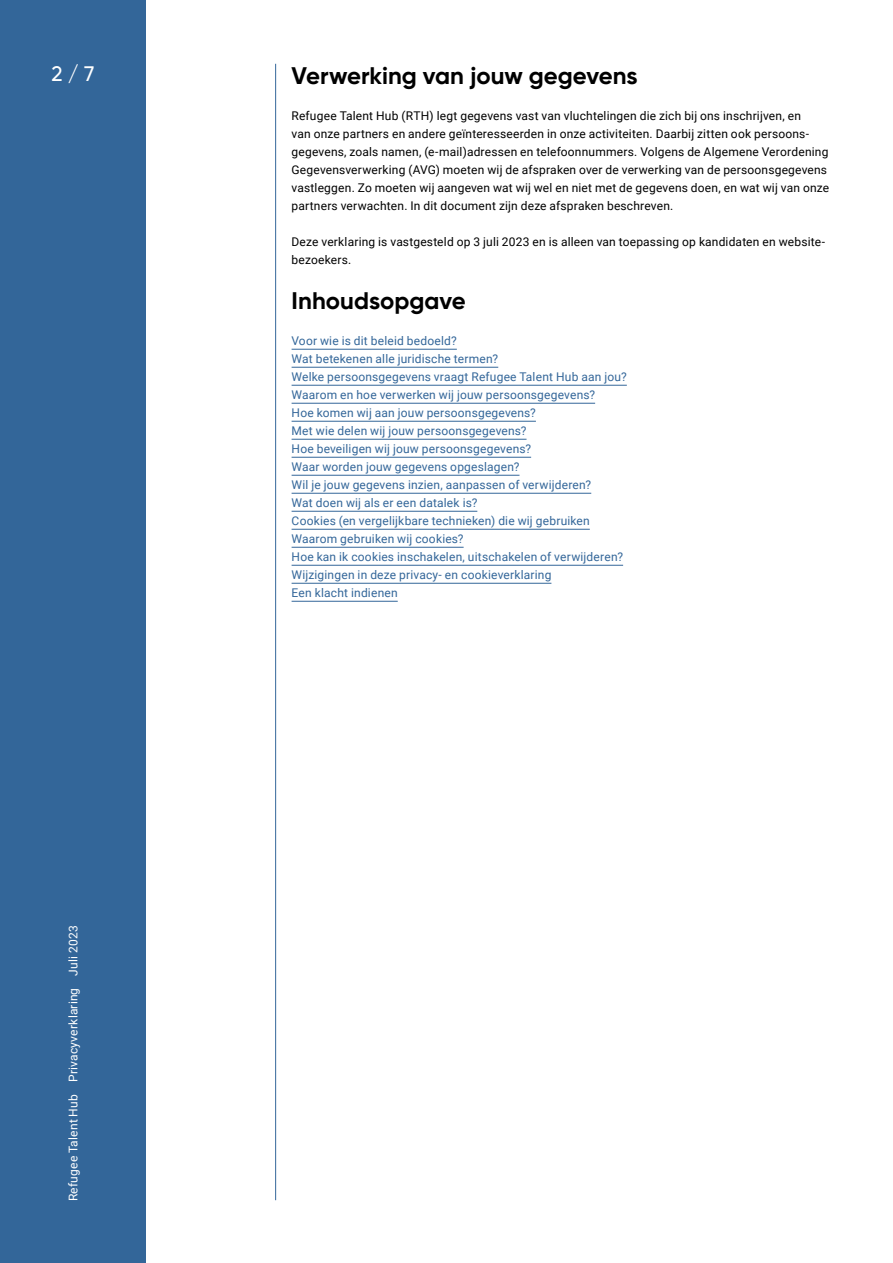
<style>
.page{position:relative;width:893px;height:1263px;background:#fff}
.page>*{position:absolute;margin:0;border:0;box-sizing:border-box;transform-origin:0 0}
.t1{font:700 24px "Gilroy";color:#000}
.t2{font:500 21px "Gilroy";color:#fff}
.t3{font:12px/18px "Roboto";letter-spacing:.015em;color:#000}
.t4{font:12px/18px "Roboto";letter-spacing:.015em;color:#369}
.t5{font:12px "Roboto";letter-spacing:.015em;color:#fff}
</style>
<div class="page">
<div style="left:0;top:0;width:146px;height:1263px;background:#369"></div>
<hr style="left:275px;top:64px;width:1px;height:1136px;background:#369">
<hr style="left:292px;top:349px;width:165px;height:1px;background:#369">
<hr style="left:292px;top:367px;width:206px;height:1px;background:#369">
<hr style="left:292px;top:385px;width:335px;height:1px;background:#369">
<hr style="left:292px;top:403px;width:303px;height:1px;background:#369">
<hr style="left:292px;top:421px;width:244px;height:1px;background:#369">
<hr style="left:292px;top:439px;width:234px;height:1px;background:#369">
<hr style="left:292px;top:457px;width:239px;height:1px;background:#369">
<hr style="left:292px;top:475px;width:227px;height:1px;background:#369">
<hr style="left:292px;top:493px;width:299px;height:1px;background:#369">
<hr style="left:292px;top:511px;width:185px;height:1px;background:#369">
<hr style="left:292px;top:529px;width:298px;height:1px;background:#369">
<hr style="left:292px;top:547px;width:172px;height:1px;background:#369">
<hr style="left:292px;top:565px;width:331px;height:1px;background:#369">
<hr style="left:292px;top:583px;width:259px;height:1px;background:#369">
<hr style="left:292px;top:601px;width:106px;height:1px;background:#369">
<h2 class="t2" style="left:51px;top:61px;width:44px">2 / 7</h2>
<p class="t5" style="left:65px;top:1201px;width:277px;rotate:-90deg">Refugee Talent Hub Privacyverklaring Juli 2023</p>
<h1 class="t1" style="left:292px;top:61px;width:348px">Verwerking van jouw gegevens</h1>
<p class="t3" style="left:292px;top:106px;width:539px">Refugee Talent Hub (RTH) legt gegevens vast van vluchtelingen die zich bij ons inschrijven, en<br>van onze partners en andere geïnteresseerden in onze activiteiten. Daarbij zitten ook persoons&shy;gegevens, zoals namen, (e-mail)adressen en telefoonnummers. Volgens de Algemene Verordening Gegevensverwerking (AVG) moeten wij de afspraken over de verwerking van de persoonsgegevens vastleggen. Zo moeten wij aangeven wat wij wel en niet met de gegevens doen, en wat wij van onze partners verwachten. In dit document zijn deze afspraken beschreven.</p>
<p class="t3" style="left:292px;top:232px;width:535px">Deze verklaring is vastgesteld op 3 juli 2023 en is alleen van toepassing op kandidaten en website&shy;bezoekers.</p>
<h1 class="t1" style="left:292px;top:286px;width:176px">Inhoudsopgave</h1>
<p class="t4" style="left:292px;top:331px;width:337px">Voor wie is dit beleid bedoeld?<br>Wat betekenen alle juridische termen?<br>Welke persoonsgegevens vraagt Refugee Talent Hub aan jou?<br>Waarom en hoe verwerken wij jouw persoonsgegevens?<br>Hoe komen wij aan jouw persoonsgegevens?<br>Met wie delen wij jouw persoonsgegevens?<br>Hoe beveiligen wij jouw persoonsgegevens?<br>Waar worden jouw gegevens opgeslagen?<br>Wil je jouw gegevens inzien, aanpassen of verwijderen?<br>Wat doen wij als er een datalek is?<br>Cookies (en vergelijkbare technieken) die wij gebruiken Waarom gebruiken wij cookies?<br>Hoe kan ik cookies inschakelen, uitschakelen of verwijderen?<br>Wijzigingen in deze privacy- en cookieverklaring<br>Een klacht indienen</p>
</div>
